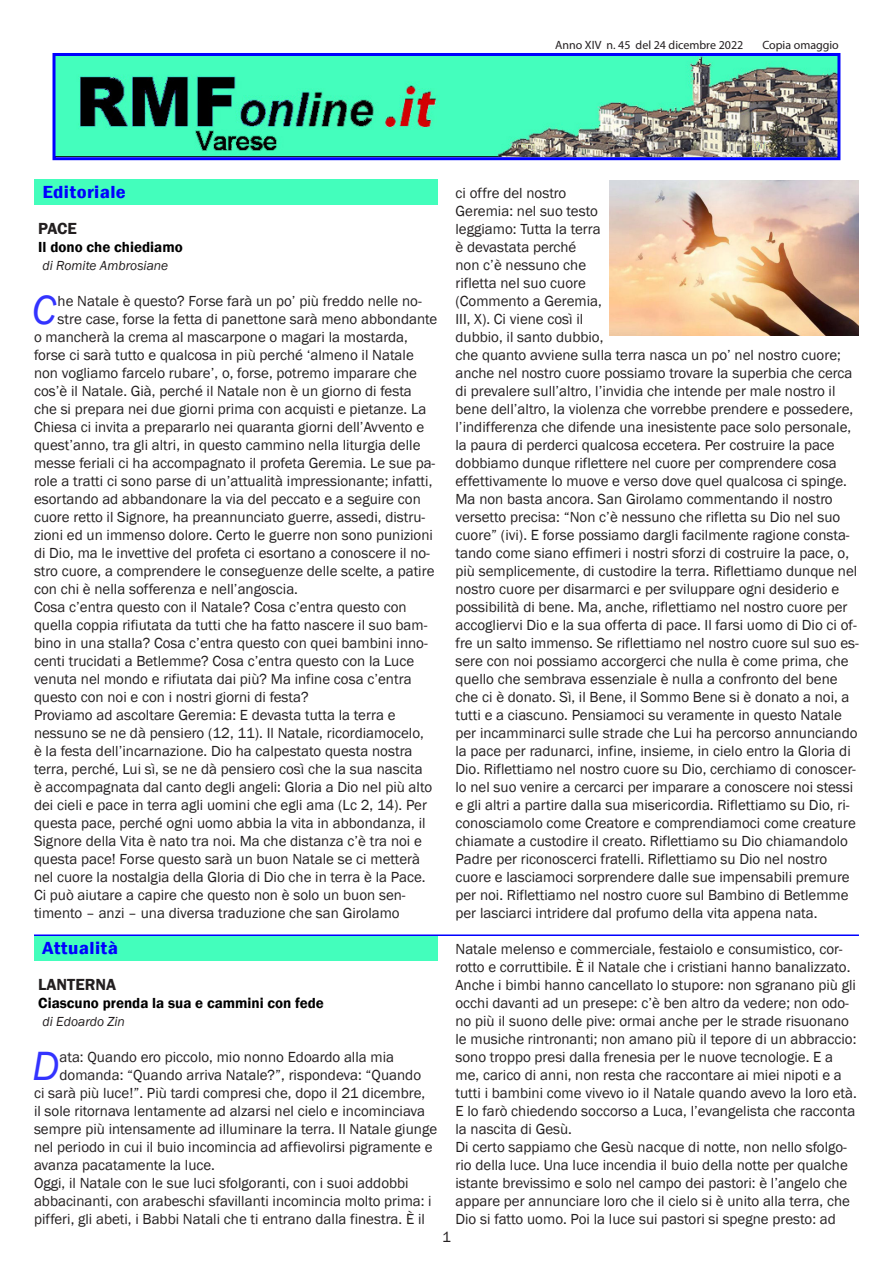
<style>
.page{position:relative;width:893px;height:1263px;background:#fff}
.page>*{position:absolute;margin:0;border:0;box-sizing:border-box;transform-origin:0 0}
.Corpo{font:italic 42px "Franklin Gothic";color:#33f}
.Normale{font:600 condensed 18px "Franklin Gothic";letter-spacing:.02em;color:#00f;scale:1.2 1}
.t1{font:600 16.5px "Franklin Gothic";color:#231f20}
.Corpo-2{font:15px/18px "Franklin Gothic";color:#231f20}
.t2{font:600 15px "Franklin Gothic";color:#000}
.t3{font:italic 13.5px "Franklin Gothic";color:#231f20}
.t4{font:12px "Myriad Pro";color:#231f20}
</style>
<div class="page">
<img style="left:609px;top:180px;width:250px;height:156px">
<img style="left:56px;top:57px;width:780px;height:99px">
<div style="left:52px;top:53px;width:788px;height:107px;border:3px solid #00f"></div>
<div style="left:34px;top:179px;width:404px;height:26px;background:#43febc"></div>
<div style="left:34px;top:935px;width:403px;height:26px;background:#43febc"></div>
<hr style="left:34px;top:934px;width:825px;height:2px;background:#00f">
<p class="t4" style="left:555px;top:38px;width:190px">Anno XIV n. 45 del 24 dicembre 2022</p>
<p class="t4" style="left:762px;top:38px;width:78px">Copia omaggio</p>
<p class="Normale" style="left:43px;top:180px;width:71px">Editoriale</p>
<p class="t1" style="left:38px;top:218px;width:40px">PACE</p>
<p class="t2" style="left:38px;top:238px;width:146px">Il dono che chiediamo</p>
<p class="t3" style="left:43px;top:257px;width:127px">di Romite Ambrosiane</p>
<p class="Corpo" style="left:32px;top:284px;width:26px">C</p>
<p class="Corpo-2" style="left:58px;top:292px;width:366px">he Natale è questo? Forse farà un po’ più freddo nelle no-</p>
<p class="Corpo-2" style="left:58px;top:310px;width:381px">stre case, forse la fetta di panettone sarà meno abbondante</p>
<p class="Corpo-2" style="left:34px;top:328px;width:375px">o mancherà la crema al mascarpone o magari la mostarda,</p>
<p class="Corpo-2" style="left:34px;top:346px;width:381px">forse ci sarà tutto e qualcosa in più perché ‘almeno il Natale</p>
<p class="Corpo-2" style="left:34px;top:364px;width:385px">non vogliamo farcelo rubare’, o, forse, potremo imparare che</p>
<p class="Corpo-2" style="left:34px;top:382px;width:379px">cos’è il Natale. Già, perché il Natale non è un giorno di festa</p>
<p class="Corpo-2" style="left:34px;top:400px;width:394px">che si prepara nei due giorni prima con acquisti e pietanze. La</p>
<p class="Corpo-2" style="left:34px;top:418px;width:392px">Chiesa ci invita a prepararlo nei quaranta giorni dell’Avvento e</p>
<p class="Corpo-2" style="left:34px;top:436px;width:388px">quest’anno, tra gli altri, in questo cammino nella liturgia delle</p>
<p class="Corpo-2" style="left:34px;top:454px;width:403px">messe feriali ci ha accompagnato il profeta Geremia. Le sue pa-</p>
<p class="Corpo-2" style="left:34px;top:472px;width:400px">role a tratti ci sono parse di un’attualità impressionante; infatti,</p>
<p class="Corpo-2" style="left:34px;top:490px;width:388px">esortando ad abbandonare la via del peccato e a seguire con</p>
<p class="Corpo-2" style="left:34px;top:508px;width:393px">cuore retto il Signore, ha preannunciato guerre, assedi, distru-</p>
<p class="Corpo-2" style="left:34px;top:526px;width:400px">zioni ed un immenso dolore. Certo le guerre non sono punizioni</p>
<p class="Corpo-2" style="left:34px;top:544px;width:397px">di Dio, ma le invettive del profeta ci esortano a conoscere il no-</p>
<p class="Corpo-2" style="left:34px;top:562px;width:402px">stro cuore, a comprendere le conseguenze delle scelte, a patire</p>
<p class="Corpo-2" style="left:34px;top:580px;width:265px">con chi è nella sofferenza e nell’angoscia.</p>
<p class="Corpo-2" style="left:34px;top:598px;width:395px">Cosa c’entra questo con il Natale? Cosa c’entra questo con quella coppia rifiutata da tutti che ha fatto nascere il suo bam&shy;bino in una stalla? Cosa c’entra questo con quei bambini inno&shy;centi trucidati a Betlemme? Cosa c’entra questo con la Luce venuta nel mondo e rifiutata dai più? Ma infine cosa c’entra questo con noi e con i nostri giorni di festa?</p>
<p class="Corpo-2" style="left:34px;top:706px;width:400px">Proviamo ad ascoltare Geremia: E devasta tutta la terra e nessuno se ne dà pensiero (12, 11). Il Natale, ricordiamocelo, è la festa dell’incarnazione. Dio ha calpestato questa nostra terra, perché, Lui sì, se ne dà pensiero così che la sua nascita è accompagnata dal canto degli angeli: Gloria a Dio nel più alto dei cieli e pace in terra agli uomini che egli ama (Lc 2, 14). Per questa pace, perché ogni uomo abbia la vita in abbondanza, il Signore della Vita è nato tra noi. Ma che distanza c’è tra noi e questa pace! Forse questo sarà un buon Natale se ci metterà nel cuore la nostalgia della Gloria di Dio che in terra è la Pace.</p>
<p class="Corpo-2" style="left:34px;top:886px;width:373px">Ci può aiutare a capire che questo non è solo un buon sen&shy;timento – anzi – una diversa traduzione che san Girolamo</p>
<p class="Normale" style="left:43px;top:936px;width:64px">Attualità</p>
<p class="t1" style="left:38px;top:974px;width:79px">LANTERNA</p>
<p class="t2" style="left:38px;top:994px;width:287px">Ciascuno prenda la sua e cammini con fede</p>
<p class="t3" style="left:43px;top:1013px;width:84px">di Edoardo Zin</p>
<p class="Corpo" style="left:32px;top:1040px;width:29px">D</p>
<p class="Corpo-2" style="left:59px;top:1048px;width:336px">ata: Quando ero piccolo, mio nonno Edoardo alla mia</p>
<p class="Corpo-2" style="left:59px;top:1066px;width:363px">domanda: “Quando arriva Natale?”, rispondeva: “Quando</p>
<p class="Corpo-2" style="left:34px;top:1084px;width:393px">ci sarà più luce!”. Più tardi compresi che, dopo il 21 dicembre,</p>
<p class="Corpo-2" style="left:34px;top:1102px;width:393px">il sole ritornava lentamente ad alzarsi nel cielo e incominciava</p>
<p class="Corpo-2" style="left:34px;top:1120px;width:405px">sempre più intensamente ad illuminare la terra. Il Natale giunge</p>
<p class="Corpo-2" style="left:34px;top:1138px;width:400px">nel periodo in cui il buio incomincia ad affievolirsi pigramente e</p>
<p class="Corpo-2" style="left:34px;top:1156px;width:183px">avanza pacatamente la luce.</p>
<p class="Corpo-2" style="left:34px;top:1174px;width:399px">Oggi, il Natale con le sue luci sfolgoranti, con i suoi addobbi abbacinanti, con arabeschi sfavillanti incomincia molto prima: i pifferi, gli abeti, i Babbi Natali che ti entrano dalla finestra. È il</p>
<p class="Corpo-2" style="left:455px;top:184px;width:405px">ci offre del nostro<br>Geremia: nel suo testo<br>leggiamo: Tutta la terra<br>è devastata perché<br>non c’è nessuno che<br>rifletta nel suo cuore<br>(Commento a Geremia,<br>III, X). Ci viene così il<br>dubbio, il santo dubbio,<br>che quanto avviene sulla terra nasca un po’ nel nostro cuore; anche nel nostro cuore possiamo trovare la superbia che cerca di prevalere sull’altro, l’invidia che intende per male nostro il bene dell’altro, la violenza che vorrebbe prendere e possedere, l’indifferenza che difende una inesistente pace solo personale, la paura di perderci qualcosa eccetera. Per costruire la pace dobbiamo dunque riflettere nel cuore per comprendere cosa effettivamente lo muove e verso dove quel qualcosa ci spinge.<br>Ma non basta ancora. San Girolamo commentando il nostro versetto precisa: “Non c’è nessuno che rifletta su Dio nel suo cuore” (ivi). E forse possiamo dargli facilmente ragione consta&shy;tando come siano effimeri i nostri sforzi di costruire la pace, o, più semplicemente, di custodire la terra. Riflettiamo dunque nel nostro cuore per disarmarci e per sviluppare ogni desiderio e possibilità di bene. Ma, anche, riflettiamo nel nostro cuore per accogliervi Dio e la sua offerta di pace. Il farsi uomo di Dio ci of&shy;fre un salto immenso. Se riflettiamo nel nostro cuore sul suo es&shy;sere con noi possiamo accorgerci che nulla è come prima, che quello che sembrava essenziale è nulla a confronto del bene che ci è donato. Sì, il Bene, il Sommo Bene si è donato a noi, a tutti e a ciascuno. Pensiamoci su veramente in questo Natale per incamminarci sulle strade che Lui ha percorso annunciando la pace per radunarci, infine, insieme, in cielo entro la Gloria di Dio. Riflettiamo nel nostro cuore su Dio, cerchiamo di conoscer&shy;lo nel suo venire a cercarci per imparare a conoscere noi stessi e gli altri a partire dalla sua misericordia. Riflettiamo su Dio, ri&shy;conosciamolo come Creatore e comprendiamoci come creature chiamate a custodire il creato. Riflettiamo su Dio chiamandolo Padre per riconoscerci fratelli. Riflettiamo su Dio nel nostro cuore e lasciamoci sorprendere dalle sue impensabili premure per noi. Riflettiamo nel nostro cuore sul Bambino di Betlemme per lasciarci intridere dal profumo della vita appena nata.</p>
<p class="Corpo-2" style="left:455px;top:940px;width:396px">Natale melenso e commerciale, festaiolo e consumistico, cor&shy;rotto e corruttibile. È il Natale che i cristiani hanno banalizzato.</p>
<p class="Corpo-2" style="left:455px;top:976px;width:403px">Anche i bimbi hanno cancellato lo stupore: non sgranano più gli occhi davanti ad un presepe: c’è ben altro da vedere; non odo&shy;no più il suono delle pive: ormai anche per le strade risuonano le musiche rintronanti; non amano più il tepore di un abbraccio: sono troppo presi dalla frenesia per le nuove tecnologie. E a me, carico di anni, non resta che raccontare ai miei nipoti e a tutti i bambini come vivevo io il Natale quando avevo la loro età.<br>E lo farò chiedendo soccorso a Luca, l’evangelista che racconta la nascita di Gesù.</p>
<p class="Corpo-2" style="left:455px;top:1138px;width:396px">Di certo sappiamo che Gesù nacque di notte, non nello sfolgo&shy;rio della luce. Una luce incendia il buio della notte per qualche istante brevissimo e solo nel campo dei pastori: è l’angelo che appare per annunciare loro che il cielo si è unito alla terra, che Dio si fatto uomo. Poi la luce sui pastori si spegne presto: ad</p>
<p class="Corpo-2" style="left:442px;top:1228px;width:10px">1</p>
</div>
